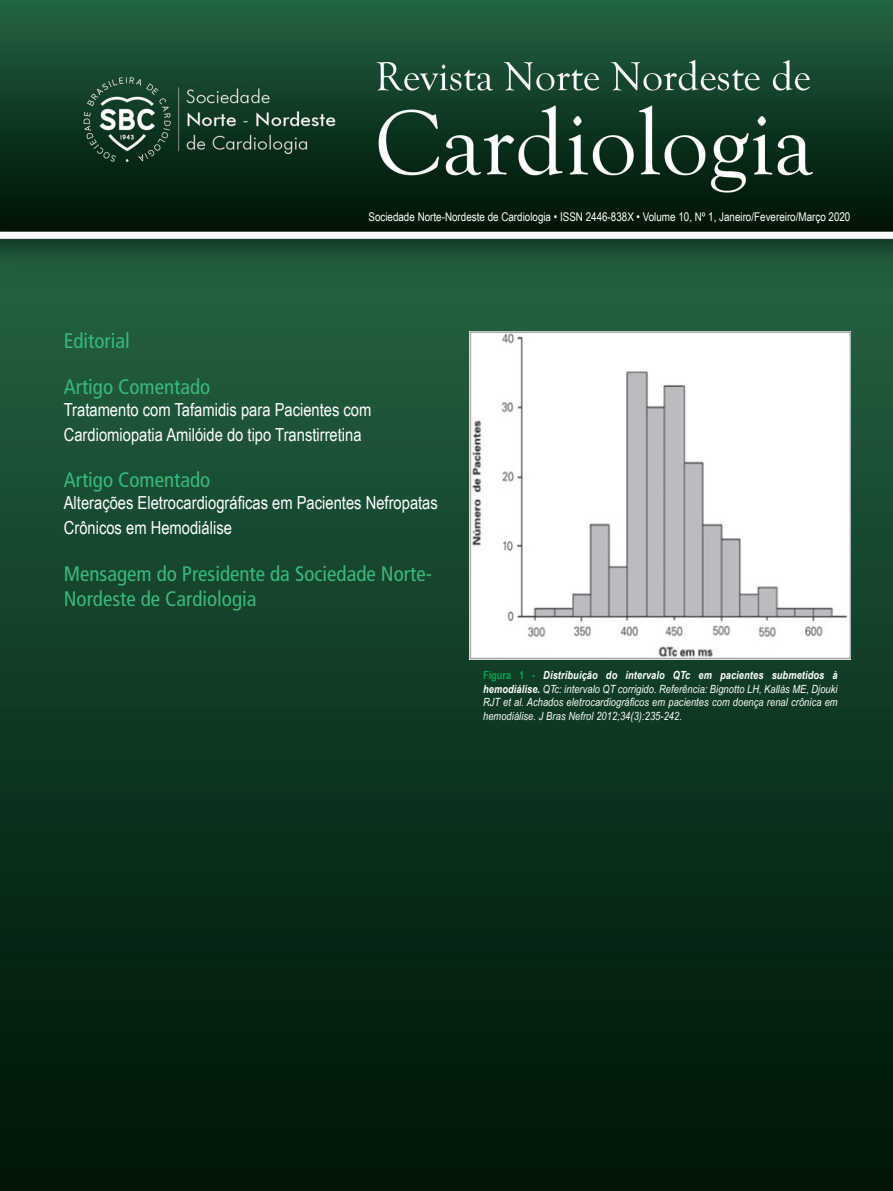
<style>
.page{position:relative;width:893px;height:1191px;background:#fff}
.page>*{position:absolute;margin:0;border:0;box-sizing:border-box;transform-origin:0 0}
.t1{font:condensed 21px/25.2px "Frutiger";color:#39b97a}
.t2{font:18px/25.2px "Arial Narrow";color:#fff}
.t3{font:12px "Arial Narrow";color:#fff}
.t4{font:italic 11.25px/13.5px "Arial Narrow";letter-spacing:.01em;color:#fff;text-align:justify}
.s1{font-weight:700;font-style:normal;color:#00a54f}
.s2{font-weight:700}
</style>
<div class="page">
<img style="left:0;top:0;width:893px;height:1191px">
<img style="left:470px;top:332px;width:380px;height:327px">
<p class="t3" style="left:368px;top:208px;width:483px">Sociedade Norte-Nordeste de Cardiologia • ISSN 2446-838X • Volume 10, Nº 1, Janeiro/Fevereiro/Março 2020</p>
<h1 class="t1" style="left:64px;top:328px;width:68px">Editorial</h1>
<h1 class="t1" style="left:64px;top:374px;width:148px">Artigo Comentado</h1>
<h2 class="t2" style="left:64px;top:396px;width:309px">Tratamento com Tafamidis para Pacientes com<br>Cardiomiopatia Amilóide do tipo Transtirretina</h2>
<h1 class="t1" style="left:64px;top:467px;width:148px">Artigo Comentado</h1>
<h2 class="t2" style="left:64px;top:489px;width:376px">Alterações Eletrocardiográficas em Pacientes Nefropatas<br>Crônicos em Hemodiálise</h2>
<h1 class="t1" style="left:64px;top:561px;width:370px">Mensagem do Presidente da Sociedade Norte-<br>Nordeste de Cardiologia</h1>
<p class="t4" style="left:483px;top:668px;width:356px"><span class="s1">Figura 1 -</span> <span class="s2">Distribuição do intervalo QTc em pacientes submetidos à hemodiálise.</span> QTc: intervalo QT corrigido. Referência: Bignotto LH, Kallás ME, Djouki RJT et al. Achados eletrocardiográficos em pacientes com doença renal crônica em hemodiálise. J Bras Nefrol 2012;34(3):235-242.</p>
</div>
